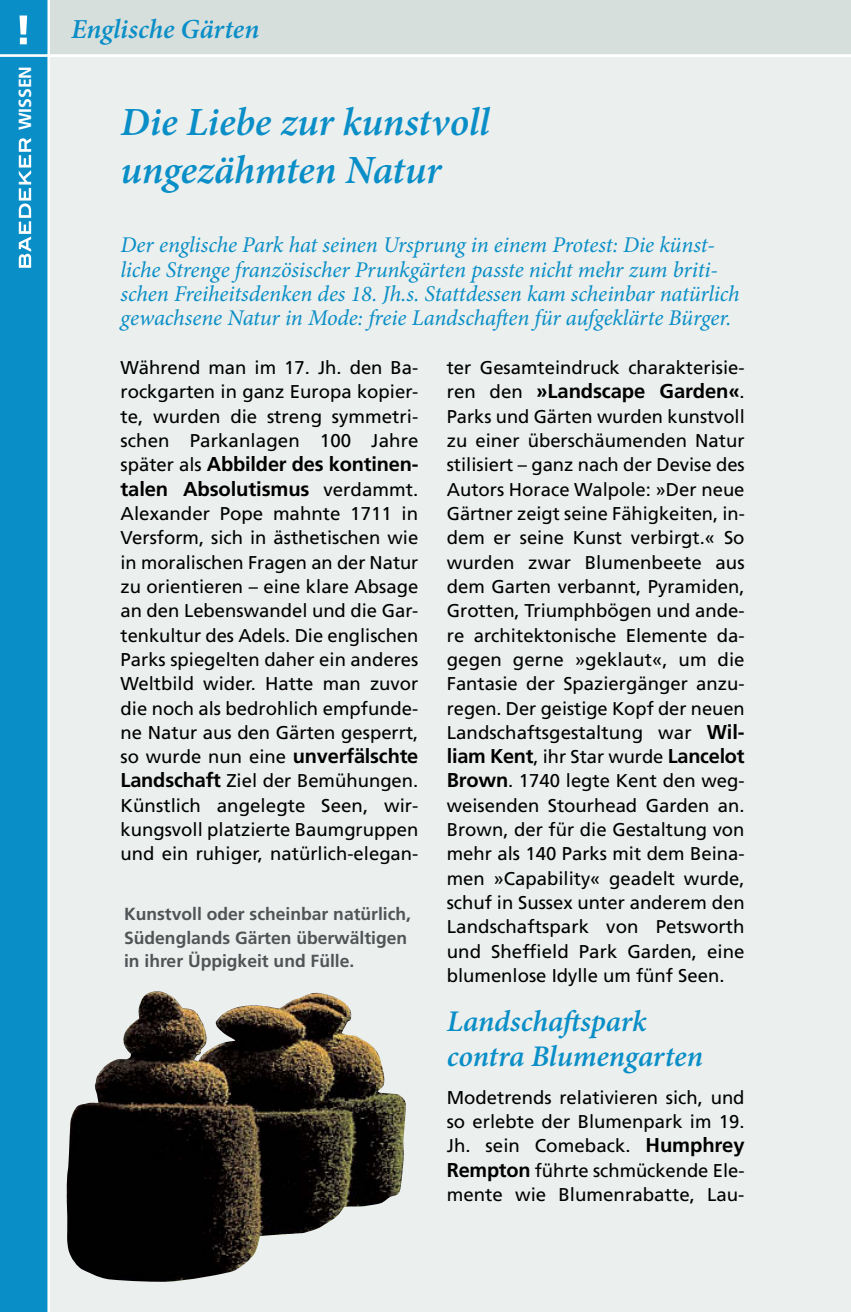
<style>
.page{position:relative;width:851px;height:1312px;background:#fff}
.page>*{position:absolute;margin:0;border:0;box-sizing:border-box;transform-origin:0 0}
.t1{font:italic 600 40px/47.5px "Minion Pro";letter-spacing:-.005em;color:#098ec7}
.t2{font:italic 600 30px/35px "Minion Pro";letter-spacing:-.005em;color:#098ec7}
.t3{font:italic 600 27.5px "Minion Pro";letter-spacing:-.005em;color:#098ec7}
.t4{font:italic 22.5px/24.2px "Minion Pro";letter-spacing:-.005em;color:#098ec7}
.t5{font:700 20px/24.2px "Frutiger LT Com";letter-spacing:-.01em;color:#000}
.t6{font:18.5px/24.2px "Frutiger LT Com";color:#000;text-align:justify}
.t7{font:700 17.5px/23.5px "Frutiger LT Com";color:#515356}
.t8{font:700 17.5px "Frutiger LT Com";color:#fff}
.s1{font-weight:400;font-size:18.5px}
.s2{font-weight:700;font-size:20px}
</style>
<div class="page">
<hr style="left:850px;top:57px;width:1px;height:1254px;background:#ebefed">
<div style="left:50px;top:57px;width:800px;height:1254px;background:#ebefed"></div>
<div style="left:51px;top:0;width:799px;height:54px;background:#d7dfdc"></div>
<div style="left:0;top:58px;width:48px;height:1253px;background:#098ec7"></div>
<svg style="left:0;top:0;width:51px;height:58px;background:#31a0cf"></svg>
<svg style="left:19px;top:138px;width:12px;height:130px"></svg>
<img style="left:66px;top:991px;width:340px;height:290px">
<p class="t8" style="left:14px;top:130px;width:63px;rotate:-90deg">WISSEN</p>
<h3 class="t3" style="left:71px;top:10px;width:189px">Englische Gärten</h3>
<h1 class="t1" style="left:120px;top:98px;width:371px">Die Liebe zur kunstvoll ungezähmten Natur</h1>
<p class="t4" style="left:120px;top:233px;width:620px">Der englische Park hat seinen Ursprung in einem Protest: Die künst&shy;liche Strenge französischer Prunkgärten passte nicht mehr zum briti&shy;schen Freiheitsdenken des 18. Jh.s. Stattdessen kam scheinbar natürlich gewachsene Natur in Mode: freie Landschaften für aufgeklärte Bürger.</p>
<p class="t6" style="left:120px;top:355px;width:299px">Während man im 17. Jh. den Ba&shy;rockgarten in ganz Europa kopier&shy;te, wurden die streng symmetri&shy;schen Parkanlagen 100 Jahre</p>
<p class="t5" style="left:120px;top:452px;width:299px"><span class="s1">später als</span> Abbilder des kontinen&shy;talen Absolutismus <span class="s1">verdammt.</span></p>
<p class="t6" style="left:120px;top:501px;width:299px">Alexander Pope mahnte 1711 in Versform, sich in ästhetischen wie in moralischen Fragen an der Natur zu orientieren – eine klare Absage an den Lebenswandel und die Gar&shy;tenkultur des Adels. Die englischen Parks spiegelten daher ein anderes Weltbild wider. Hatte man zuvor die noch als bedrohlich empfunde&shy;ne Natur aus den Gärten gesperrt, so wurde nun eine <span class="s2">unverfälschte Landschaft</span> Ziel der Bemühungen.<br>Künstlich angelegte Seen, wir&shy;kungsvoll platzierte Baumgruppen und ein ruhiger, natürlich-elegan-</p>
<p class="t6" style="left:446px;top:355px;width:299px">ter Gesamteindruck charakterisie-</p>
<p class="t5" style="left:446px;top:379px;width:299px"><span class="s1">ren den</span> »Landscape Garden«<span class="s1">.</span></p>
<p class="t6" style="left:446px;top:404px;width:299px">Parks und Gärten wurden kunstvoll zu einer überschäumenden Natur stilisiert – ganz nach der Devise des Autors Horace Walpole: »Der neue Gärtner zeigt seine Fähigkeiten, in&shy;dem er seine Kunst verbirgt.« So wurden zwar Blumenbeete aus dem Garten verbannt, Pyramiden, Grotten, Triumphbögen und ande&shy;re architektonische E lemente da&shy;gegen gerne »geklaut«, um die Fantasie der Spaziergänger anzu&shy;regen. Der geistige Kopf der neuen Landschaftsgestaltung war <span class="s2">Wil-</span></p>
<p class="t5" style="left:446px;top:743px;width:299px">liam Kent<span class="s1">, ihr Star wurde</span> Lancelot</p>
<p class="t6" style="left:446px;top:768px;width:299px"><span class="s2">Brown</span>. 1740 legte Kent den weg&shy;weisenden Stourhead Garden an.<br>Brown, der für die Gestaltung von mehr als 140 Parks mit dem Beina&shy;men »Capability« geadelt wurde, schuf in Sussex unter anderem den Landschaftspark von Petsworth und Sheffield Park Garden, eine blumenlose Idylle um fünf Seen.</p>
<h2 class="t2" style="left:446px;top:1003px;width:258px">Landschaftspark contra Blumengarten</h2>
<p class="t6" style="left:446px;top:1084px;width:299px">Modetrends relativieren sich, und so erlebte der Blumenpark im 19.<br>Jh. sein Comeback. <span class="s2">Humphrey Rempton</span> führte schmückende E le&shy;mente wie Blumenrabatte, Lau-</p>
<p class="t7" style="left:124px;top:902px;width:288px">Kunstvoll oder scheinbar natürlich,<br>Südenglands Gärten überwältigen in ihrer Üppigkeit und Fülle.</p>
</div>
